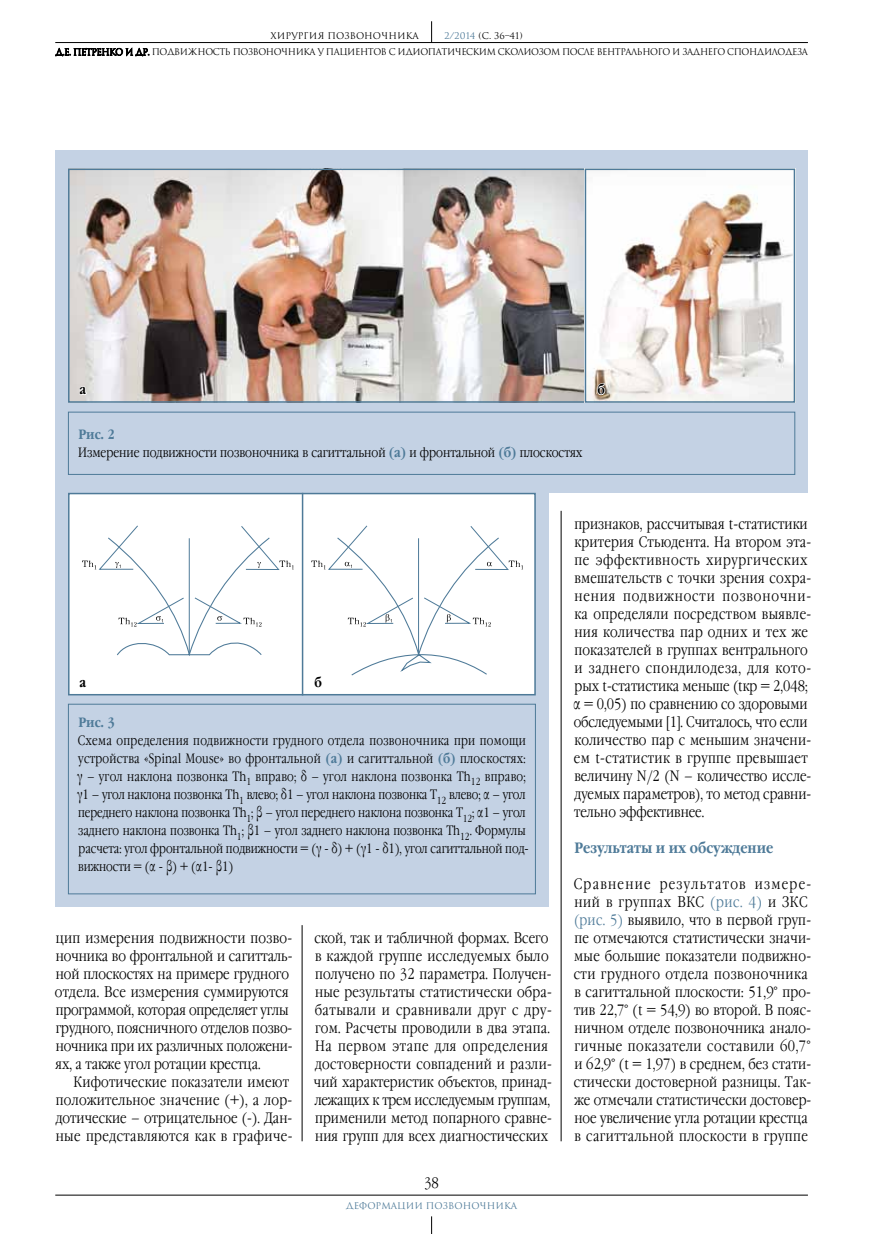
<style>
.page{position:relative;width:893px;height:1234px;background:#fff}
.page>*{position:absolute;margin:0;border:0;box-sizing:border-box;transform-origin:0 0}
.t1{font:300 15px/18px "Garamond Narrow C";letter-spacing:.015em;color:#000}
.t2{font:700 15px "Garamond Narrow C";color:#4e7a98}
.t3{font:300 13.5px/18px "Garamond Narrow C";color:#000}
.t4{font:700 13.5px "Garamond Narrow C";color:#4e7a98}
.t5{font:700 13.5px "Garamond Narrow C";color:#000}
.t6{font:9px/15.9px "Romul";letter-spacing:-.05em;color:#000}
.t7{font:9px "Romul";color:#4e7a98}
.s1{color:#4e7a98}
.s2{font-weight:700;color:#4e7a98}
.s3{font-family:"Garamond";font-weight:400;font-size:17.55px}
.s4{font-family:"Garamond";font-weight:400;font-size:19.5px}
</style>
<div class="page">
<hr style="left:55px;top:1194px;width:753px;height:1px;background:#000">
<svg style="left:431px;top:1216px;width:1px;height:17px"></svg>
<hr style="left:55px;top:42px;width:753px;height:1px;background:#000">
<svg style="left:431px;top:21px;width:1px;height:21px"></svg>
<svg style="left:55px;top:48px;width:94px;height:8px"></svg>
<hr style="left:561px;top:510px;width:1px;height:630px;background:#000">
<hr style="left:302px;top:924px;width:1px;height:216px;background:#000">
<div style="left:55px;top:150px;width:753px;height:342px;background:#c4d2e4"></div>
<div style="left:55px;top:483px;width:494px;height:423px;background:#c4d2e4"></div>
<div style="left:68px;top:411px;width:727px;height:63px;border:1px solid #4e7a98"></div>
<div style="left:68px;top:703px;width:468px;height:191px;border:1px solid #4e7a98"></div>
<img style="left:71px;top:171px;width:514px;height:228px">
<div style="left:68px;top:168px;width:529px;height:234px;border:2px solid #4e7a98"></div>
<div style="left:69px;top:493px;width:466px;height:201px;background:#fff"></div>
<svg style="left:82px;top:525px;width:212px;height:131px"></svg>
<div style="left:68px;top:492px;width:468px;height:203px;border:2px solid #4e7a98"></div>
<svg style="left:311px;top:525px;width:212px;height:151px"></svg>
<hr style="left:302px;top:492px;width:1px;height:203px;background:#4e7a98">
<svg style="left:588px;top:171px;width:204px;height:228px;background:#e7ddd7"></svg>
<div style="left:585px;top:168px;width:210px;height:234px;border:2px solid #4e7a98"></div>
<svg style="left:596px;top:357px;width:10px;height:39px"></svg>
<svg style="left:78px;top:381px;width:10px;height:15px"></svg>
<p class="t6" style="left:444px;top:28px;width:80px"><span class="s1">2/2014</span> (С. 36–41)</p>
<p class="t6" style="left:55px;top:28px;width:754px;text-indent:215px">ХИРУРГИЯ ПОЗВОНОЧНИКА<br>Д.Е. Петренко и др. Подвижность позвоночника у пациентов с идиопатическим сколиозом после вентрального и заднего спондилодеза</p>
<p class="t5" style="left:80px;top:382px;width:8px">а</p>
<p class="t5" style="left:597px;top:382px;width:9px">б</p>
<p class="t3" style="left:78px;top:425px;width:506px"><span class="s2">Рис. 2<br></span>Измерение подвижности позвоночника в сагиттальной <span class="s2">(а)</span> и фронтальной <span class="s2">(б)</span> плоскостях</p>
<p class="t5" style="left:80px;top:674px;width:8px">а</p>
<p class="t5" style="left:315px;top:674px;width:9px">б</p>
<p class="t4" style="left:78px;top:714px;width:38px">Рис. 3</p>
<p class="t3" style="left:77px;top:731px;width:453px">Схема определения подвижности грудного отдела позвоночника при помощи устройства «Spinal Mouse» во фронтальной <span class="s2">(а)</span> и сагиттальной <span class="s2">(б)</span> плоскостях: <span class="s3">γ</span> – угол наклона позвонка Тh<sub>1</sub> вправо; <span class="s3">δ</span> – угол наклона позвонка Тh<sub>12</sub> вправо; <span class="s3">γ</span>1 – угол наклона позвонка Тh<sub>1</sub> влево; <span class="s3">δ</span>1 – угол наклона позвонка Т<sub>12</sub> влево; <span class="s3">α</span> – угол переднего наклона позвонка Тh<sub>1</sub>; <span class="s3">β</span> – угол переднего наклона позвонка Т<sub>12</sub>; <span class="s3">α</span>1 – угол заднего наклона позвонка Тh<sub>1</sub>; <span class="s3">β</span>1 – угол заднего наклона позвонка Тh<sub>12</sub>. Формулы расчета: угол фронтальной подвижности = (<span class="s3">γ</span> - <span class="s3">δ</span>) + (<span class="s3">γ</span>1 - <span class="s3">δ</span>1), угол сагиттальной под&shy;вижности = (<span class="s3">α</span> - <span class="s3">β</span>) + (<span class="s3">α</span>1- <span class="s3">β</span>1)</p>
<p class="t1" style="left:55px;top:929px;width:239px">цип измерения подвижности позво&shy;ночника во фронтальной и сагитталь&shy;ной плоскостях на примере грудного отдела. Все измерения суммируются программой, которая определяет углы грудного, поясничного отделов позво&shy;ночника при их различных положени&shy;ях, а также угол ротации крестца.</p>
<p class="t1" style="left:56px;top:1073px;width:238px;text-indent:18px">Кифотические показатели имеют положительное значение (+), а лор&shy;дотические – отрицательное (-). Дан&shy;ные представляются как в графиче-</p>
<p class="t1" style="left:314px;top:929px;width:240px">ской, так и табличной формах. Всего в каждой группе исследуемых было получено по 32 параметра. Получен&shy;ные результаты статистически обра&shy;батывали и сравнивали друг с дру&shy;гом. Расчеты проводили в два этапа.<br>На первом этапе для определения достоверности совпадений и разли&shy;чий характеристик объектов, принад&shy;лежащих к трем исследуемым группам, применили метод попарного сравне&shy;ния групп для всех диагностических</p>
<p class="t1" style="left:424px;top:1173px;width:16px">38</p>
<p class="t7" style="left:346px;top:1200px;width:173px">Деформации позвоночника</p>
<p class="t1" style="left:574px;top:515px;width:239px">признаков, рассчитывая t-статистики критерия Стьюдента. На втором эта&shy;пе эффективность хирургических вмешательств с точки зрения сохра&shy;нения подвижности позвоночни&shy;ка определяли посредством выявле&shy;ния количества пар одних и тех же показателей в группах вентрального и заднего спондилодеза, для кото&shy;рых t-статистика меньше (tкр = 2,048; <span class="s4">α</span> = 0,05) по сравнению со здоровыми обследуемыми [1]. Считалось, что если количество пар с меньшим значени&shy;ем t-статистик в группе превышает величину N/2 (N – количество иссле&shy;дуемых параметров), то метод сравни&shy;тельно эффективнее.</p>
<p class="t2" style="left:574px;top:839px;width:200px">Результаты и их обсуждение</p>
<p class="t1" style="left:574px;top:875px;width:239px">Сравнение результатов измере&shy;ний в группах ВКС <span class="s1">(рис. 4)</span> и ЗКС <span class="s1">(рис. 5)</span> выявило, что в первой груп&shy;пе отмечаются статистически значи&shy;мые большие показатели подвижно&shy;сти грудного отдела позвоночника в сагиттальной плоскости: 51,9° про&shy;тив 22,7° (t = 54,9) во второй. В пояс&shy;ничном отделе позвоночника анало&shy;гичные показатели составили 60,7° и 62,9° (t = 1,97) в среднем, без стати&shy;стически достоверной разницы. Так&shy;же отмечали статистически достовер&shy;ное увеличение угла ротации крестца в сагиттальной плоскости в группе</p>
</div>
